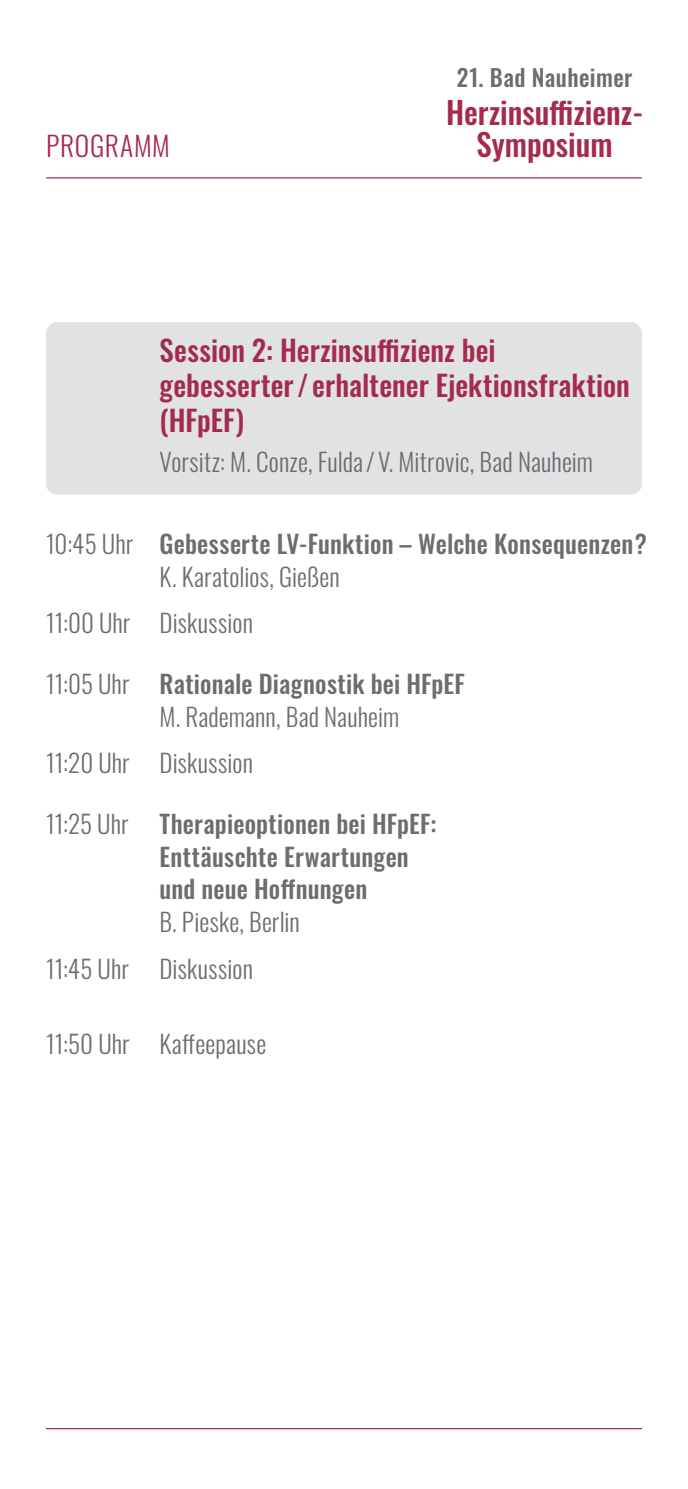
<style>
.page{position:relative;width:688px;height:1489px;background:#fff}
.page>*{position:absolute;margin:0;border:0;box-sizing:border-box;transform-origin:0 0}
.t1{font:500 31px/32px "Oswald";color:#a52b4c;text-align:center}
.t2{font:500 28.75px/35px "Oswald";letter-spacing:.005em;color:#a52b4c}
.t3{font:300 27.5px "Oswald";letter-spacing:.025em;color:#a52b4c}
.t4{font:300 25px/32.5px "Oswald";letter-spacing:.005em;color:#6c6d70}
.t5{font:500 25px/32.5px "Oswald";letter-spacing:.005em;color:#6c6d70}
.t6{font:500 23.5px "Oswald";letter-spacing:.02em;color:#6c6d70}
.s1{font-weight:300}
.s2{font-weight:500}
</style>
<div class="page">
<div style="left:46px;top:322px;width:595px;height:172px;background:#e1e2e4;border-radius:11px"></div>
<hr style="left:46px;top:177px;width:595px;height:1px;background:#a52b4c">
<hr style="left:46px;top:1427px;width:595px;height:1px;background:#a52b4c">
<p class="t3" style="left:46px;top:121px;width:125px">PROGRAMM</p>
<p class="t6" style="left:456px;top:65px;width:177px">21. Bad Nauheimer</p>
<p class="t1" style="left:446px;top:98px;width:199px">Herzinsuffizienz-<br>Symposium</p>
<p class="t2" style="left:159px;top:335px;width:471px">Session 2: Herzinsuffizienz bei gebesserter/ erhaltener Ejektionsfraktion (HFpEF)</p>
<p class="t4" style="left:159px;top:442px;width:435px">Vorsitz: M. Conze, Fulda/ V. Mitrovic, Bad Nauheim</p>
<p class="t5" style="left:159px;top:529px;width:488px;text-indent:-113px"><span class="s1">10:45 Uhr</span> Gebesserte LV-Funktion – Welche Konsequenzen?<br><span class="s1">K. Karatolios, Gießen</span></p>
<p class="t4" style="left:46px;top:604px;width:208px">11:00 Uhr Diskussion</p>
<p class="t4" style="left:159px;top:665px;width:307px;text-indent:-113px">11:05 Uhr <span class="s2">Rationale Diagnostik bei HFpEF<br></span>M. Rademann, Bad Nauheim</p>
<p class="t4" style="left:46px;top:744px;width:208px">11:20 Uhr Diskussion</p>
<p class="t5" style="left:159px;top:809px;width:278px;text-indent:-113px"><span class="s1">11:25 Uhr</span> Therapieoptionen bei HFpEF:<br>Enttäuschte Erwartungen und neue Hoffnungen</p>
<p class="t4" style="left:46px;top:895px;width:255px;line-height:46.8px;text-indent:113px">B. Pieske, Berlin<br>11:45 Uhr Diskussion</p>
<p class="t4" style="left:46px;top:1024px;width:222px">11:50 Uhr Kaffeepause</p>
</div>
